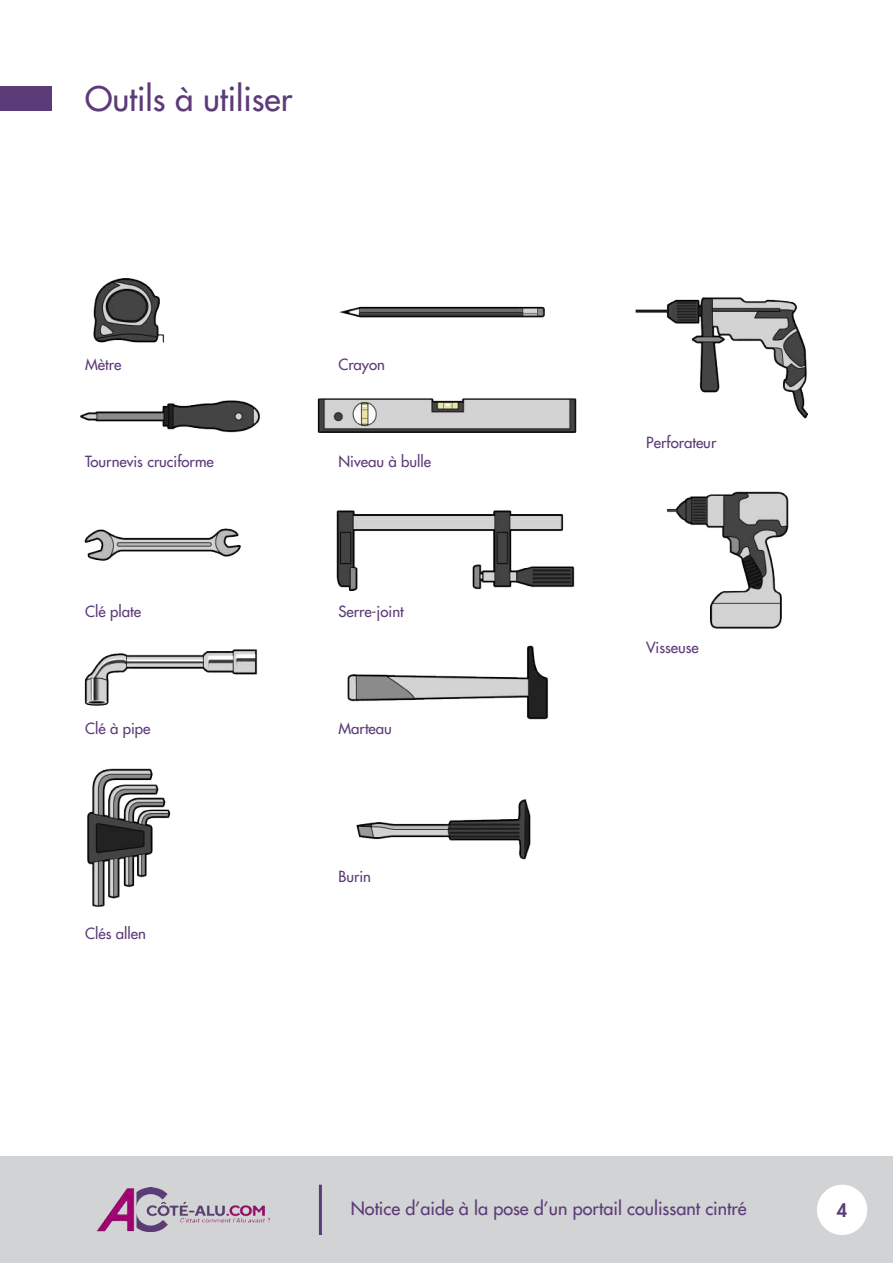
<style>
.page{position:relative;width:893px;height:1263px;background:#fff}
.page>*{position:absolute;margin:0;border:0;box-sizing:border-box;transform-origin:0 0}
.t1{font:33px "Futura LT";color:#5c3b79}
.t2{font:18px "Futura LT";color:#5c3b79}
.t3{font:800 18px "Futura LT";color:#5c3b79}
.t4{font:15px "Futura LT";color:#5c3b79}
</style>
<div class="page">
<div style="left:0;top:1157px;width:893px;height:106px;background:#d1d3d4"></div>
<hr style="left:319px;top:1185px;width:3px;height:50px;background:#5c3b79">
<img style="left:97px;top:1188px;width:172px;height:44px">
<div style="left:817px;top:1185px;width:50px;height:50px;background:#fff;border-radius:50%"></div>
<div style="left:0;top:87px;width:51px;height:24px;background:#5c3b79"></div>
<img style="left:81px;top:278px;width:727px;height:628px">
<h1 class="t1" style="left:85px;top:78px;width:209px">Outils à utiliser</h1>
<p class="t4" style="left:85px;top:354px;width:38px">Mètre</p>
<p class="t4" style="left:338px;top:354px;width:48px">Crayon</p>
<p class="t4" style="left:85px;top:452px;width:130px">Tournevis cruciforme</p>
<p class="t4" style="left:338px;top:452px;width:94px">Niveau à bulle</p>
<p class="t4" style="left:85px;top:602px;width:57px">Clé plate</p>
<p class="t4" style="left:338px;top:602px;width:67px">Serre-joint</p>
<p class="t4" style="left:85px;top:719px;width:67px">Clé à pipe</p>
<p class="t4" style="left:338px;top:719px;width:55px">Marteau</p>
<p class="t4" style="left:338px;top:867px;width:34px">Burin</p>
<p class="t4" style="left:85px;top:924px;width:62px">Clés allen</p>
<p class="t4" style="left:646px;top:433px;width:72px">Perforateur</p>
<p class="t4" style="left:646px;top:637px;width:54px">Visseuse</p>
<p class="t2" style="left:351px;top:1196px;width:397px">Notice d’aide à la pose d’un portail coulissant cintré</p>
<p class="t3" style="left:837px;top:1198px;width:12px">4</p>
</div>
